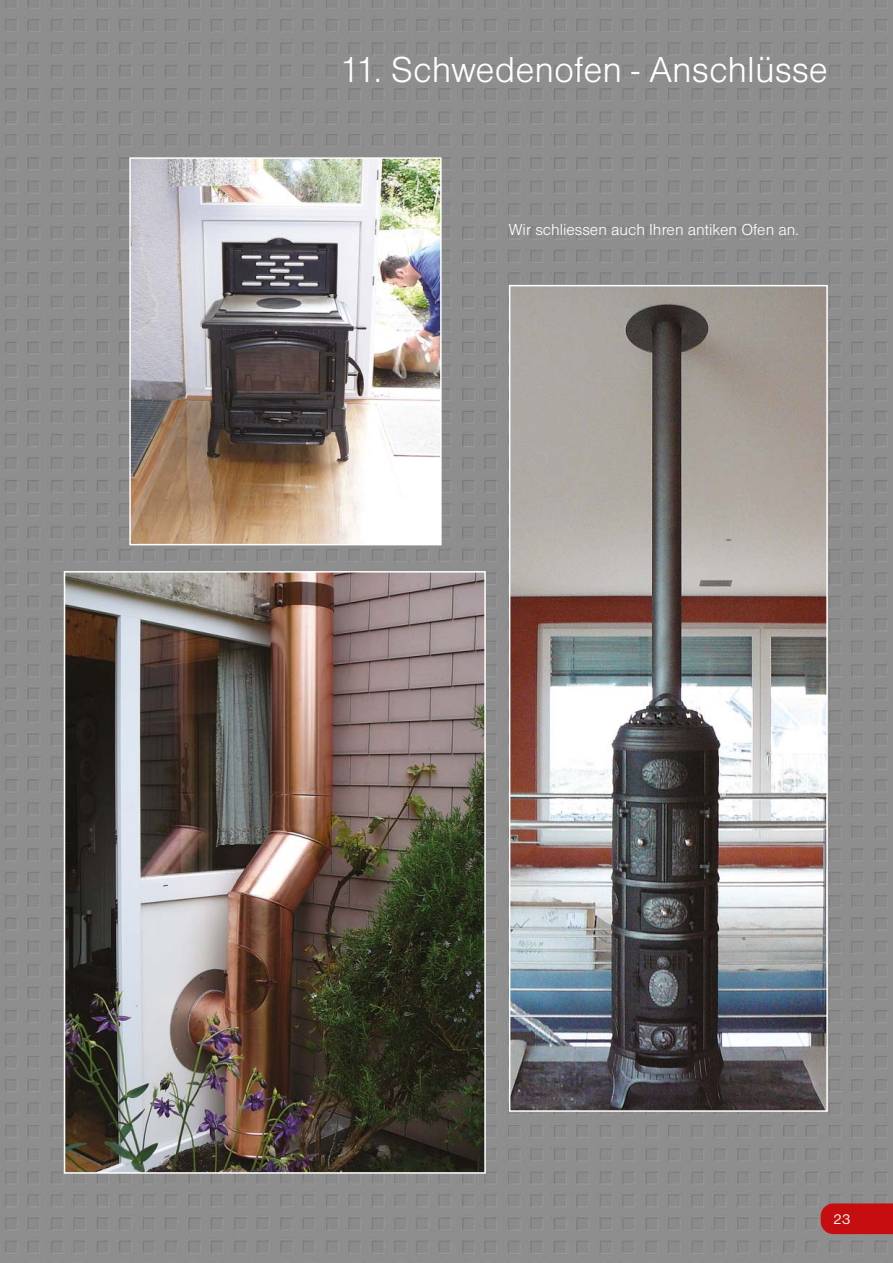
<style>
.page{position:relative;width:893px;height:1263px;background:#8e8e8e}
.page>*{position:absolute;margin:0;border:0;box-sizing:border-box;transform-origin:0 0}
.t1{font:300 37.5px "Nimbus Sans DCE";color:#fff}
.t2{font:300 16.5px "Nimbus Sans DCE";color:#fff}
.t3{font:15px "Nimbus Sans DCE";color:#fff}
</style>
<div class="page">
<img style="left:512px;top:288px;width:313px;height:821px">
<div style="left:509px;top:285px;width:319px;height:827px;border:2px solid #fff"></div>
<img style="left:132px;top:160px;width:307px;height:382px">
<div style="left:129px;top:157px;width:313px;height:388px;border:2px solid #fff"></div>
<img style="left:67px;top:574px;width:416px;height:597px">
<div style="left:64px;top:571px;width:422px;height:603px;border:2px solid #fff"></div>
<div style="left:821px;top:1203px;width:72px;height:31px;background:#c60d0f"></div>
<h1 class="t1" style="left:339px;top:57px;width:490px">11. Schwedenofen - Anschlüsse</h1>
<p class="t2" style="left:509px;top:224px;width:292px">Wir schliessen auch Ihren antiken Ofen an.</p>
<p class="t3" style="left:833px;top:1214px;width:19px">23</p>
</div>
